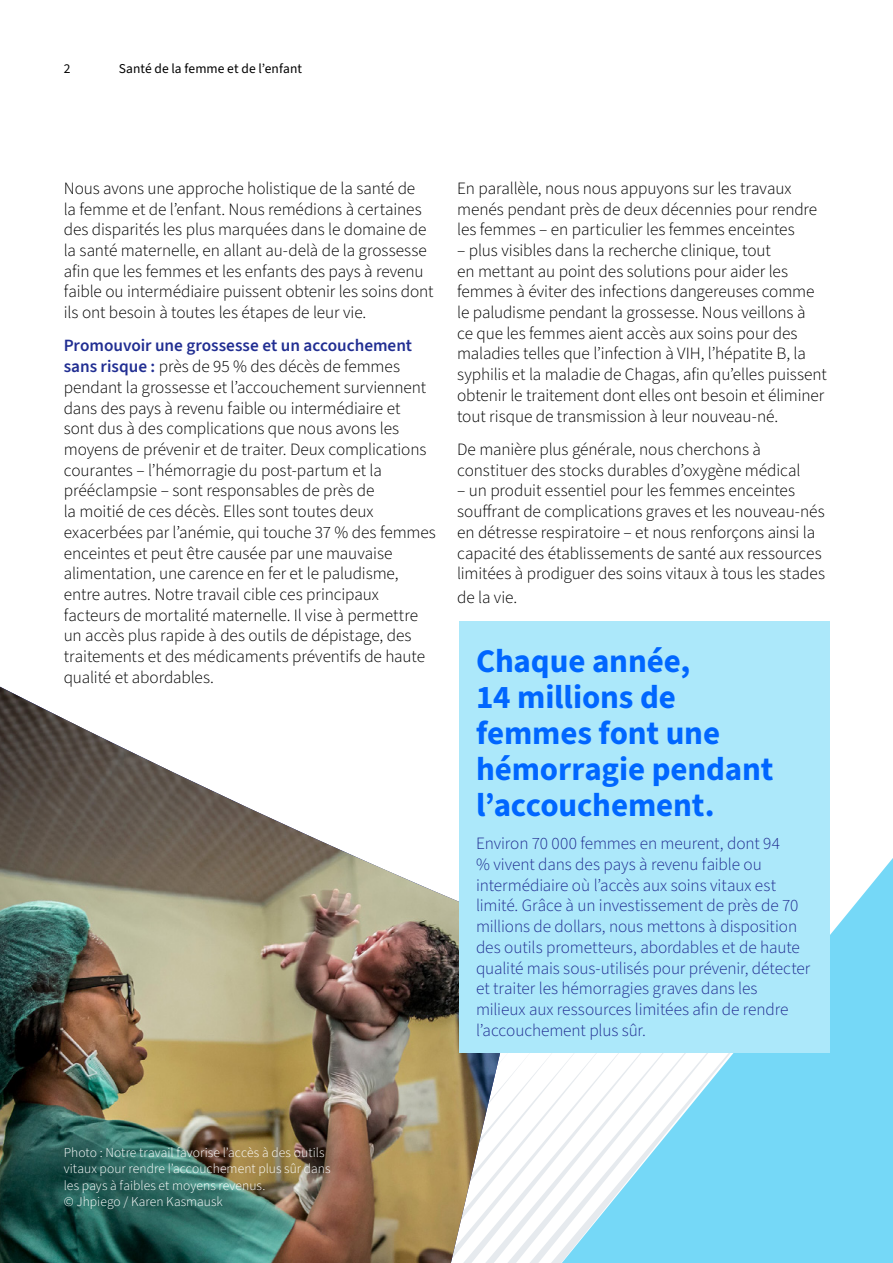
<style>
.page{position:relative;width:893px;height:1263px;background:#fff}
.page>*{position:absolute;margin:0;border:0;box-sizing:border-box;transform-origin:0 0}
.t1{font:700 33px/36px "Source Sans 3";letter-spacing:-.005em;color:#06f}
.Body_Copy_FR{font:300 17.25px/20.7px "Source Sans 3";letter-spacing:-.005em;color:#000}
.Body_Copy_FR-2{font:300 17.25px/20.7px "Source Sans 3";letter-spacing:-.005em;color:#212e92}
.Photo_Description{font:300 13.5px/16.5px "Source Sans 3";letter-spacing:.005em;color:#fff}
.t2{font:13.5px "Source Sans 3";letter-spacing:.01em;color:#000}
.s1{font-weight:600;color:#212e92}
</style>
<div class="page">
<svg style="left:520px;top:1063px;width:9px;height:195px"></svg>
<svg style="left:529px;top:1056px;width:22px;height:207px"></svg>
<svg style="left:551px;top:1068px;width:11px;height:195px"></svg>
<svg style="left:562px;top:858px;width:331px;height:405px;fill:#75d8f7"></svg>
<img style="left:0;top:687px;width:515px;height:576px">
<div style="left:459px;top:621px;width:371px;height:432px;background:#ace8fa"></div>
<p class="t2" style="left:64px;top:59px;width:8px">2</p>
<p class="t2" style="left:119px;top:60px;width:185px">Santé de la femme et de l’enfant</p>
<p class="Body_Copy_FR" style="left:64px;top:178px;width:371px">Nous avons une approche holistique de la santé de<br>la femme et de l’enfant. Nous remédions à certaines des disparités les plus marquées dans le domaine de la santé maternelle, en allant au-delà de la grossesse afin que les femmes et les enfants des pays à revenu faible ou intermédiaire puissent obtenir les soins dont ils ont besoin à toutes les étapes de leur vie.</p>
<p class="Body_Copy_FR" style="left:64px;top:336px;width:374px"><span class="s1">Promouvoir une grossesse et un accouchement sans risque :</span> près de 95 % des décès de femmes pendant la grossesse et l’accouchement surviennent dans des pays à revenu faible ou intermédiaire et<br>sont dus à des complications que nous avons les moyens de prévenir et de traiter. Deux complications courantes – l’hémorragie du post-partum et la prééclampsie – sont responsables de près de<br>la moitié de ces décès. Elles sont toutes deux exacerbées par l’anémie, qui touche 37 % des femmes enceintes et peut être causée par une mauvaise alimentation, une carence en fer et le paludisme, entre autres. Notre travail cible ces principaux facteurs de mortalité maternelle. Il vise à permettre un accès plus rapide à des outils de dépistage, des traitements et des médicaments préventifs de haute qualité et abordables.</p>
<p class="Body_Copy_FR" style="left:457px;top:178px;width:362px">En parallèle, nous nous appuyons sur les travaux menés pendant près de deux décennies pour rendre les femmes – en particulier les femmes enceintes</p>
<p class="Body_Copy_FR" style="left:457px;top:240px;width:371px">– plus visibles dans la recherche clinique, tout<br>en mettant au point des solutions pour aider les femmes à éviter des infections dangereuses comme le paludisme pendant la grossesse. Nous veillons à<br>ce que les femmes aient accès aux soins pour des maladies telles que l’infection à VIH, l’hépatite B, la syphilis et la maladie de Chagas, afin qu’elles puissent obtenir le traitement dont elles ont besoin et éliminer tout risque de transmission à leur nouveau-né.</p>
<p class="Body_Copy_FR" style="left:457px;top:439px;width:345px">De manière plus générale, nous cherchons à constituer des stocks durables d’oxygène médical</p>
<p class="Body_Copy_FR" style="left:457px;top:481px;width:369px">– un produit essentiel pour les femmes enceintes souffrant de complications graves et les nouveau-nés en détresse respiratoire – et nous renforçons ainsi la capacité des établissements de santé aux ressources limitées à prodiguer des soins vitaux à tous les stades</p>
<p class="Body_Copy_FR" style="left:457px;top:588px;width:62px">de la vie.</p>
<h2 class="t1" style="left:476px;top:644px;width:299px">Chaque année,<br>14 millions de femmes font une hémorragie pendant l’accouchement.</h2>
<p class="Body_Copy_FR-2" style="left:476px;top:834px;width:336px">Environ 70 000 femmes en meurent, dont 94<br>% vivent dans des pays à revenu faible ou intermédiaire où l’accès aux soins vitaux est limité. Grâce à un investissement de près de 70 millions de dollars, nous mettons à disposition des outils prometteurs, abordables et de haute qualité mais sous-utilisés pour prévenir, détecter et traiter les hémorragies graves dans les milieux aux ressources limitées afin de rendre l’accouchement plus sûr.</p>
<p class="Photo_Description" style="left:64px;top:1144px;width:268px">Photo : Notre travail favorise l’accès à des outils vitaux pour rendre l’accouchement plus sûr dans les pays à faibles et moyens revenus.<br>© Jhpiego / Karen Kasmausk</p>
</div>
